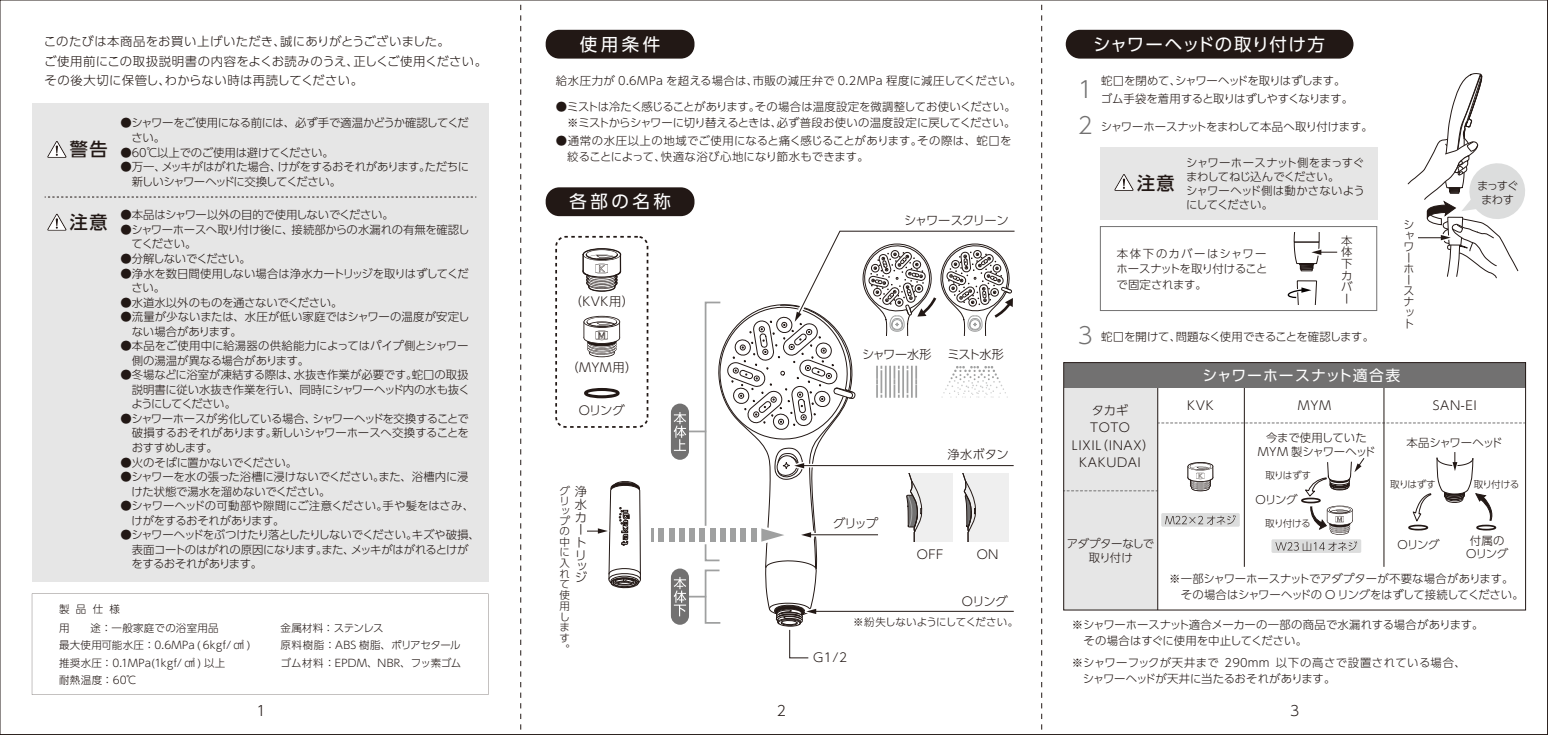
<style>
.page{position:relative;width:1548px;height:735px;background:#fff}
.page>*{position:absolute;margin:0;border:0;box-sizing:border-box;transform-origin:0 0}
.t1{font:300 22.75px/36.2px "UD Shin Go Pro";color:#727171}
.t2{font:500 18.03px "UD Shin Go Pro";color:#221815}
.t3{font:17.5px "UD Shin Go Pro";letter-spacing:.025em;color:#fff}
.t4{font:17.5px "UD Shin Go Pro";letter-spacing:.085em;color:#fff}
.t5{font:14.88px "UD Shin Go Pro";letter-spacing:.065em;color:#fff}
.t6{font:300 14px "UD Shin Go Pro";color:#221815}
.t7{font:300 12.25px/12.8px "UD Shin Go Pro";letter-spacing:.02em;color:#221815}
.t8{font:300 12.25px/17.5px "UD Shin Go Pro";letter-spacing:.05em;color:#221815;text-align:center}
.t9{font:300 12.25px "UD Shin Go Pro";letter-spacing:-.065em;color:#221815}
.t10{font:300 11.38px/14.5px "UD Shin Go Pro";letter-spacing:-.02em;color:#221815}
.t11{font:300 11.38px/14.5px "UD Shin Go Pro";letter-spacing:-.045em;color:#221815}
.t12{font:300 11.38px/14.5px "UD Shin Go Pro";color:#221815}
.t13{font:300 11.38px/16.1px "UD Shin Go Pro";letter-spacing:.015em;color:#221815}
.t14{font:300 11.38px/15.8px "UD Shin Go Pro";letter-spacing:.02em;color:#221815}
.t15{font:300 11.38px/14.5px "UD Shin Go Pro";letter-spacing:-.04em;color:#221815}
.t16{font:300 11.38px "UD Shin Go Pro";letter-spacing:.03em;color:#221815}
.t17{font:300 11.38px/11px "UD Shin Go Pro";letter-spacing:-.02em;color:#221815;scale:.96 1}
.t18{font:300 11.38px "UD Shin Go Pro";letter-spacing:-.06em;color:#221815}
.t19{font:300 10.5px/10.7px "UD Shin Go Pro";letter-spacing:.02em;color:#221815}
.t20{font:300 10.5px "UD Shin Go Pro";letter-spacing:-.04em;color:#221815}
.t21{font:300 9.62px "UD Shin Go Pro";letter-spacing:-.075em;color:#221815}
</style>
<div class="page">
<svg style="left:520px;top:0;width:1px;height:730px"></svg>
<svg style="left:1041px;top:0;width:1px;height:730px"></svg>
<div style="left:1100px;top:226px;width:277px;height:84px;border:1px solid #727171"></div>
<div style="left:32px;top:103px;width:456px;height:478px;background:#e6e6e6"></div>
<svg style="left:45px;top:196px;width:431px;height:1px"></svg>
<svg style="left:47px;top:213px;width:20px;height:17px"></svg>
<svg style="left:47px;top:141px;width:20px;height:17px"></svg>
<svg style="left:32px;top:593px;width:456px;height:101px"></svg>
<div style="left:1066px;top:30px;width:287px;height:29px;background:#221815;border-radius:14px"></div>
<div style="left:1100px;top:147px;width:278px;height:72px;background:#e6e6e6"></div>
<svg style="left:1114px;top:174px;width:20px;height:17px"></svg>
<div style="left:1064px;top:387px;width:94px;height:222px;background:#e6e6e6"></div>
<svg style="left:1187px;top:462px;width:26px;height:29px"></svg>
<svg style="left:1161px;top:513px;width:79px;height:13px"></svg>
<svg style="left:1165px;top:514px;width:71px;height:10px"></svg>
<div style="left:1271px;top:539px;width:90px;height:13px;background:#dcdddd"></div>
<svg style="left:1275px;top:541px;width:82px;height:9px"></svg>
<svg style="left:1158px;top:422px;width:366px;height:1px"></svg>
<svg style="left:1065px;top:490px;width:92px;height:1px"></svg>
<hr style="left:1157px;top:387px;width:1px;height:222px;background:#221815">
<hr style="left:1244px;top:387px;width:1px;height:179px;background:#221815">
<hr style="left:1383px;top:387px;width:1px;height:179px;background:#221815">
<div style="left:1064px;top:362px;width:461px;height:25px;background:#727171"></div>
<div style="left:1063px;top:362px;width:463px;height:248px;border:1px solid #221815"></div>
<svg style="left:1408px;top:452px;width:88px;height:78px"></svg>
<svg style="left:1301px;top:458px;width:64px;height:76px"></svg>
<div style="left:546px;top:30px;width:148px;height:29px;background:#221815;border-radius:14px"></div>
<div style="left:546px;top:187px;width:148px;height:29px;background:#221815;border-radius:14px"></div>
<div style="left:550px;top:230px;width:104px;height:203px;border:10px solid #fff;border-radius:11px"></div>
<div style="left:671px;top:403px;width:18px;height:56px;background:#727171;border-radius:9px"></div>
<div style="left:671px;top:568px;width:18px;height:56px;background:#727171;border-radius:9px"></div>
<div style="left:656px;top:525px;width:11px;height:19px;border:5px solid #fff"></div>
<div style="left:669px;top:528px;width:5px;height:13px;background:#9fa0a0"></div>
<div style="left:659px;top:528px;width:5px;height:13px;background:#9fa0a0"></div>
<svg style="left:555px;top:230px;width:99px;height:359px"></svg>
<svg style="left:1407px;top:73px;width:118px;height:205px"></svg>
<svg style="left:1293px;top:233px;width:44px;height:38px"></svg>
<svg style="left:674px;top:230px;width:341px;height:428px"></svg>
<svg style="left:1286px;top:280px;width:31px;height:31px"></svg>
<p class="t7" style="left:44px;top:31px;width:445px;line-height:19.2px">このたびは本商品をお買い上げいただき、誠にありがとうございました。<br>ご使用前にこの取扱説明書の内容をよくお読みのうえ、正しくご使用ください。その後大切に保管し、わからない時は再読してください。</p>
<h2 class="t2" style="left:70px;top:135px;width:39px">警告</h2>
<h2 class="t2" style="left:70px;top:208px;width:39px">注意</h2>
<p class="t10" style="left:132px;top:115px;width:339px;text-indent:-11px">●シャワーをご使用になる前には、必ず手で適温かどうか確認してください。</p>
<p class="t10" style="left:120px;top:144px;width:215px">●60℃以上でのご使用は避けてください。</p>
<p class="t15" style="left:132px;top:159px;width:339px;text-indent:-11px">●万一、メッキがはがれた場合、けがをするおそれがあります。ただちに新しいシャワーヘッドに交換してください。</p>
<p class="t10" style="left:120px;top:207px;width:275px">●本品はシャワー以外の目的で使用しないでください。</p>
<p class="t10" style="left:132px;top:222px;width:339px;text-indent:-11px">●シャワーホースへ取り付け後に、接続部からの水漏れの有無を確認してください。</p>
<p class="t11" style="left:120px;top:251px;width:132px">●分解しないでください。</p>
<p class="t10" style="left:132px;top:265px;width:339px;text-indent:-11px">●浄水を数日間使用しない場合は浄水カートリッジを取りはずしてください。</p>
<p class="t10" style="left:120px;top:294px;width:224px">●水道水以外のものを通さないでください。</p>
<p class="t12" style="left:132px;top:309px;width:339px;text-indent:-11px">●流量が少ないまたは、水圧が低い家庭ではシャワーの温度が安定しない場合があります。</p>
<p class="t12" style="left:132px;top:338px;width:338px;text-indent:-11px">●本品をご使用中に給湯器の供給能力によってはパイプ側とシャワー側の湯温が異なる場合があります。</p>
<p class="t10" style="left:131px;top:367px;width:340px;text-align:justify;text-indent:-11px">●冬場などに浴室が凍結する際は、水抜き作業が必要です。蛇口の取扱説明書に従い水抜き作業を行い、同時にシャワーヘッド内の水も抜くようにしてください。</p>
<p class="t10" style="left:132px;top:410px;width:339px;text-align:justify;text-indent:-11px">●シャワーホースが劣化している場合、シャワーヘッドを交換することで破損するおそれがあります。新しいシャワーホースへ交換することをおすすめします。</p>
<p class="t10" style="left:120px;top:454px;width:178px">●火のそばに置かないでください。</p>
<p class="t10" style="left:132px;top:469px;width:338px;text-indent:-11px">●シャワーを水の張った浴槽に浸けないでください。また、浴槽内に浸けた状態で湯水を溜めないでください。</p>
<p class="t10" style="left:120px;top:498px;width:355px">●シャワーヘッドの可動部や隙間にご注意ください。手や髪をはさみ、　けがをするおそれがあります。</p>
<p class="t11" style="left:131px;top:527px;width:350px;text-indent:-11px">●シャワーヘッドをぶつけたり落としたりしないでください。キズや破損、表面コートのはがれの原因になります。また、メッキがはがれるとけがをするおそれがあります。</p>
<p class="t19" style="left:59px;top:598px;width:172px;line-height:19.1px">製品仕様<br>用　　途：一般家庭での浴室用品　</p>
<p class="t19" style="left:59px;top:635px;width:193px;line-height:17.5px">最大使用可能水圧：0.6MPa ( 6kgf/ ㎠ )推奨水圧：0.1MPa(1kgf/ ㎠ ) 以上<br>耐熱温度：60℃</p>
<p class="t19" style="left:281px;top:618px;width:182px;line-height:17.5px">金属材料：ステンレス<br>原料樹脂：ABS 樹脂、ポリアセタールゴム材料：EPDM、NBR、フッ素ゴム</p>
<h3 class="t4" style="left:580px;top:30px;width:82px">使用条件</h3>
<p class="t16" style="left:556px;top:72px;width:467px">給水圧力が 0.6MPa を超える場合は、市販の減圧弁で 0.2MPa 程度に減圧してください。</p>
<p class="t10" style="left:556px;top:98px;width:461px;line-height:16.1px;text-align:right">●ミストは冷たく感じることがあります。その場合は温度設定を微調整してお使いください。※ミストからシャワーに切り替えるときは、必ず普段お使いの温度設定に戻してください。</p>
<p class="t13" style="left:567px;top:132px;width:446px;text-indent:-11px">●通常の水圧以上の地域でご使用になると痛く感じることがあります。その際は、蛇口を絞ることによって、快適な浴び心地になり節水もできます。</p>
<h3 class="t4" style="left:569px;top:187px;width:103px">各部の名称</h3>
<p class="t7" style="left:570px;top:294px;width:66px">（KVK用）</p>
<p class="t7" style="left:566px;top:360px;width:72px">（MYM用）</p>
<p class="t7" style="left:579px;top:403px;width:47px">Oリング</p>
<p class="t19" style="left:560px;top:485px;width:12px">グリ</p>
<p class="t19" style="left:560px;top:505px;width:12px">ップの中に入れて使用します。</p>
<p class="t7" style="left:575px;top:484px;width:13px">浄水カートリ</p>
<p class="t7" style="left:575px;top:559px;width:14px;line-height:11.4px">ッジ</p>
<p class="t9" style="left:904px;top:210px;width:106px">シャワースクリーン</p>
<p class="t7" style="left:862px;top:347px;width:71px">シャワー水形</p>
<p class="t7" style="left:947px;top:347px;width:58px">ミスト水形</p>
<p class="t7" style="left:833px;top:516px;width:46px">グリップ</p>
<p class="t7" style="left:947px;top:447px;width:63px">浄水ボタン</p>
<p class="t7" style="left:917px;top:547px;width:28px">OFF</p>
<p class="t7" style="left:977px;top:547px;width:23px">ON</p>
<p class="t7" style="left:962px;top:594px;width:47px">Oリング</p>
<p class="t20" style="left:853px;top:613px;width:166px">※紛失しないようにしてください。</p>
<p class="t7" style="left:813px;top:650px;width:35px">G1/2</p>
<h3 class="t3" style="left:1093px;top:30px;width:233px">シャワーヘッドの取り付け方</h3>
<h1 class="t1" style="left:1078px;top:70px;width:17px">1<br>2</h1>
<h1 class="t1" style="left:1078px;top:316px;width:17px">3</h1>
<p class="t10" style="left:1101px;top:72px;width:254px;line-height:17.5px">蛇口を閉めて、シャワーヘッドを取りはずします。ゴム手袋を着用すると取りはずしやすくなります。</p>
<p class="t10" style="left:1101px;top:119px;width:274px">シャワーホースナットをまわして本品へ取り付けます。</p>
<h2 class="t2" style="left:1137px;top:168px;width:39px">注意</h2>
<p class="t10" style="left:1186px;top:155px;width:180px;line-height:14px">シャワーホースナット側をまっすぐまわしてねじ込んでください。<br>シャワーヘッド側は動かさないようにしてください。</p>
<p class="t10" style="left:1116px;top:245px;width:153px;line-height:15.8px;text-align:justify">本体下のカバーはシャワーホースナットを取り付けることで固定されます。</p>
<p class="t10" style="left:1341px;top:234px;width:13px;line-height:11.7px">本体下カバー</p>
<p class="t10" style="left:1101px;top:329px;width:274px">蛇口を開けて、問題なく使用できることを確認します。</p>
<p class="t17" style="left:1403px;top:218px;width:12px">シャワーホースナット</p>
<h3 class="t5" style="left:1202px;top:363px;width:199px">シャワーホースナット適合表</h3>
<p class="t10" style="left:1477px;top:178px;width:43px;line-height:14px;text-align:center">まっすぐまわす</p>
<p class="t8" style="left:1072px;top:401px;width:84px">タカギ<br>TOTO<br>LIXIL（INAX）<br>KAKUDAI</p>
<p class="t7" style="left:1187px;top:398px;width:28px">KVK</p>
<p class="t7" style="left:1297px;top:398px;width:35px">MYM</p>
<p class="t7" style="left:1432px;top:398px;width:46px">SAN-EI</p>
<p class="t21" style="left:1390px;top:476px;width:47px">取りはずす</p>
<p class="t21" style="left:1473px;top:476px;width:47px">取り付ける</p>
<p class="t10" style="left:1258px;top:429px;width:119px;line-height:14px;text-align:center">今まで使用していた<br>MYM 製シャワーヘッド</p>
<p class="t18" style="left:1406px;top:433px;width:97px">本品シャワーヘッド</p>
<p class="t21" style="left:1265px;top:467px;width:47px">取りはずす</p>
<p class="t10" style="left:1255px;top:492px;width:44px">Oリング</p>
<p class="t21" style="left:1265px;top:515px;width:47px">取り付ける</p>
<p class="t10" style="left:1067px;top:535px;width:89px;line-height:14px;text-align:center">アダプターなしで取り付け</p>
<p class="t10" style="left:1397px;top:536px;width:44px">Oリング</p>
<p class="t10" style="left:1466px;top:533px;width:44px;line-height:13.1px;text-align:center">付属の<br>Oリング</p>
<p class="t10" style="left:1169px;top:570px;width:356px;line-height:15.8px">※一部シャワーホースナットでアダプターが不要な場合があります。　その場合はシャワーヘッドの O リングをはずして接続してください。</p>
<p class="t10" style="left:1072px;top:616px;width:413px;line-height:15.8px">※シャワーホースナット適合メーカーの一部の商品で水漏れする場合があります。　その場合はすぐに使用を中止してください。</p>
<p class="t14" style="left:1083px;top:654px;width:384px;text-indent:-11px">※シャワーフックが天井まで 290mm 以下の高さで設置されている場合、シャワーヘッドが天井に当たるおそれがあります。</p>
<p class="t6" style="left:256px;top:699px;width:11px">1</p>
<p class="t6" style="left:777px;top:699px;width:11px">2</p>
<p class="t6" style="left:1290px;top:699px;width:11px">3</p>
</div>
